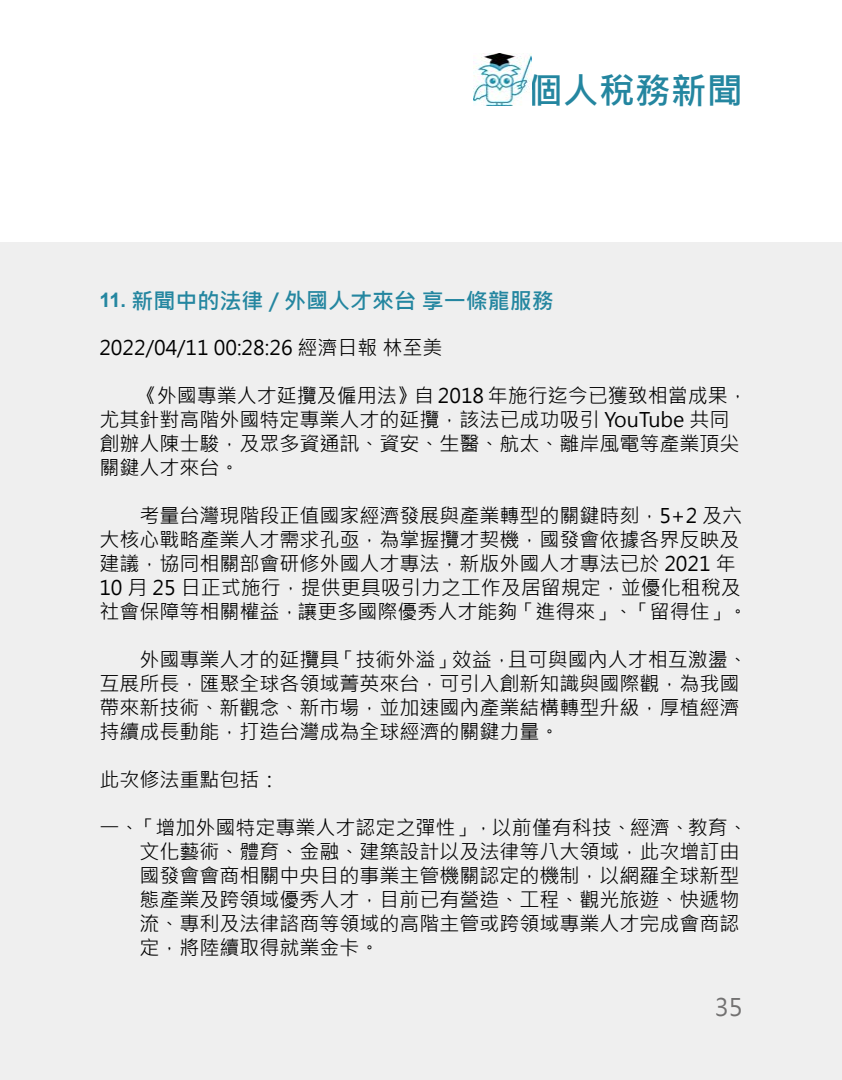
<style>
.page{position:relative;width:842px;height:1080px;background:#fff}
.page>*{position:absolute;margin:0;border:0;box-sizing:border-box;transform-origin:0 0}
.t1{font:700 36px "Microsoft Jheng Hei";color:#2486a0}
.t2{font:24px "Microsoft Jheng Hei";color:#727171}
.t3{font:700 22px "Microsoft Jheng Hei";color:#2486a0}
.t4{font:20px/24px "Microsoft Jheng Hei";color:#000}
.s1{font-family:"Arial";font-size:20px}
</style>
<div class="page">
<div style="left:0;top:243px;width:842px;height:837px;background:#efefef"></div>
<img style="left:474px;top:53px;width:57px;height:53px">
<h1 class="t1" style="left:527px;top:68px;width:217px">個人稅務新聞</h1>
<p class="t3" style="left:99px;top:287px;width:456px"><span class="s1">11.</span> 新聞中的法律 / 外國人才來台 享一條龍服務</p>
<p class="t4" style="left:99px;top:336px;width:345px">2022/04/11 00:28:26 經濟日報 林至美</p>
<p class="t4" style="left:99px;top:384px;width:650px;text-indent:37px">《外國專業人才延攬及僱用法》自 2018 年施行迄今已獲致相當成果，尤其針對高階外國特定專業人才的延攬，該法已成功吸引 YouTube 共同創辦人陳士駿，及眾多資通訊、資安、生醫、航太、離岸風電等產業頂尖關鍵人才來台。</p>
<p class="t4" style="left:99px;top:504px;width:650px;text-indent:40px">考量台灣現階段正值國家經濟發展與產業轉型的關鍵時刻，5+2 及六大核心戰略產業人才需求孔亟，為掌握攬才契機，國發會依據各界反映及建議，協同相關部會研修外國人才專法，新版外國人才專法已於 2021 年10 月 25 日正式施行，提供更具吸引力之工作及居留規定，並優化租稅及社會保障等相關權益，讓更多國際優秀人才能夠「進得來」、「留得住」。</p>
<p class="t4" style="left:99px;top:648px;width:650px;text-indent:40px">外國專業人才的延攬具「技術外溢」效益，且可與國內人才相互激盪、互展所長，匯聚全球各領域菁英來台，可引入創新知識與國際觀，為我國帶來新技術、新觀念、新市場，並加速國內產業結構轉型升級，厚植經濟持續成長動能，打造台灣成為全球經濟的關鍵力量。</p>
<p class="t4" style="left:99px;top:768px;width:181px">此次修法重點包括：</p>
<p class="t4" style="left:99px;top:816px;width:650px">一、「增加外國特定專業人才認定之彈性」，以前僅有科技、經濟、教育、</p>
<p class="t4" style="left:139px;top:840px;width:601px">文化藝術、體育、金融、建築設計以及法律等八大領域，此次增訂由</p>
<p class="t4" style="left:139px;top:864px;width:601px">國發會會商相關中央目的事業主管機關認定的機制，以網羅全球新型</p>
<p class="t4" style="left:139px;top:888px;width:601px">態產業及跨領域優秀人才，目前已有營造、工程、觀光旅遊、快遞物</p>
<p class="t4" style="left:139px;top:912px;width:601px">流、專利及法律諮商等領域的高階主管或跨領域專業人才完成會商認</p>
<p class="t4" style="left:139px;top:936px;width:241px">定，將陸續取得就業金卡。</p>
<p class="t2" style="left:715px;top:992px;width:29px">35</p>
</div>
